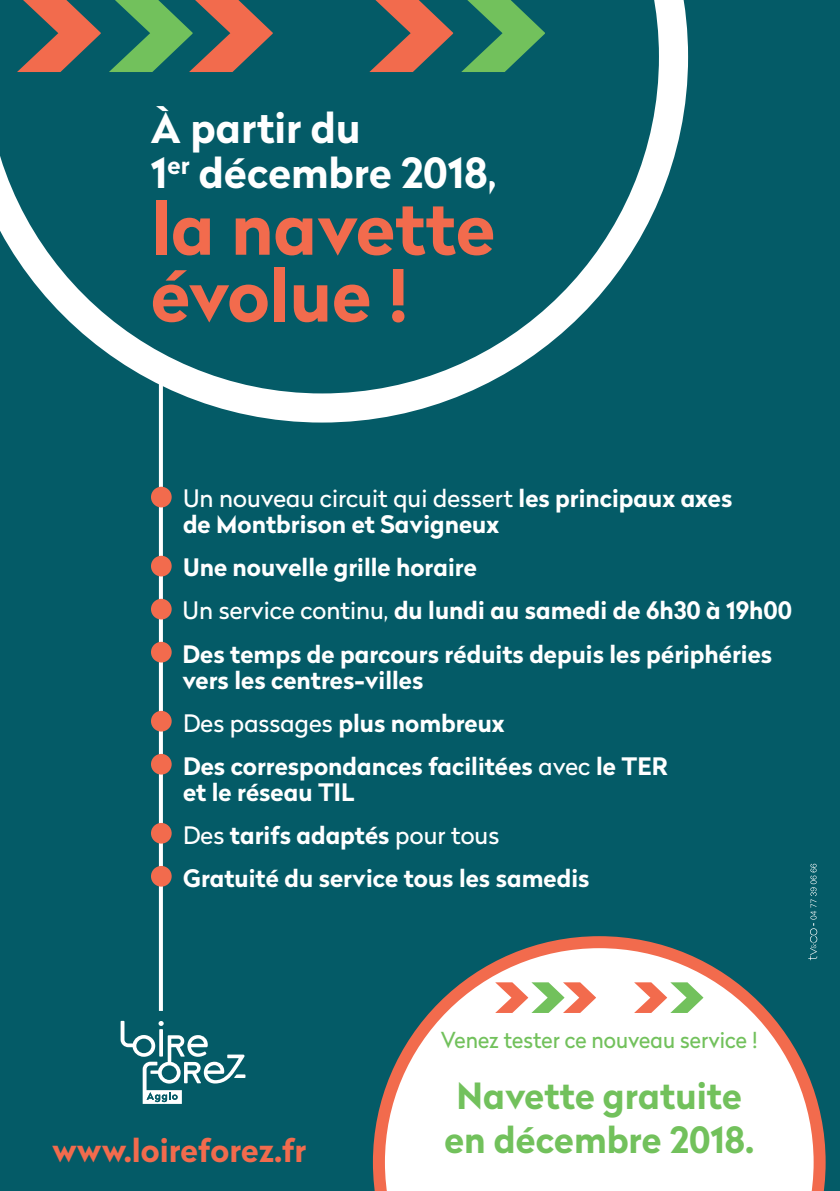
<style>
.page{position:relative;width:840px;height:1191px;background:#fff}
.page>*{position:absolute;margin:0;border:0;box-sizing:border-box;transform-origin:0 0}
.t1{font:700 71.6px/66.8px "Radikal W03";color:#f26b4d}
.t2{font:700 41.4px/44.6px "Radikal W03";color:#fff}
.t3{font:700 36px "Radikal W03";color:#72c15c}
.t4{font:700 32px "Radikal W03";color:#f26b4d}
.t5{font:700 24px/43px "Radikal W03";color:#fff}
.t6{font:22px "Radikal W03";color:#72c15c;scale:.96 1}
.s1{font-weight:400}
</style>
<div class="page">
<div style="left:0;top:0;width:839px;height:1191px;background:#045b67"></div>
<svg style="left:373px;top:936px;width:452px;height:255px"></svg>
<svg style="left:120px;top:1020px;width:125px;height:84px"></svg>
<svg style="left:159px;top:422px;width:4px;height:589px;background:#fafafa"></svg>
<svg style="left:0;top:0;width:687px;height:422px"></svg>
<div style="left:151px;top:487px;width:20px;height:20px;background:#f26b4d;border-radius:50%"></div>
<div style="left:151px;top:556px;width:20px;height:20px;background:#f26b4d;border-radius:50%"></div>
<div style="left:151px;top:599px;width:20px;height:20px;background:#f26b4d;border-radius:50%"></div>
<div style="left:151px;top:642px;width:20px;height:20px;background:#f26b4d;border-radius:50%"></div>
<div style="left:151px;top:711px;width:20px;height:20px;background:#f26b4d;border-radius:50%"></div>
<div style="left:151px;top:754px;width:20px;height:20px;background:#f26b4d;border-radius:50%"></div>
<div style="left:151px;top:823px;width:20px;height:20px;background:#f26b4d;border-radius:50%"></div>
<div style="left:151px;top:866px;width:20px;height:20px;background:#f26b4d;border-radius:50%"></div>
<svg style="left:369px;top:0;width:84px;height:72px"></svg>
<svg style="left:461px;top:0;width:83px;height:72px"></svg>
<svg style="left:17px;top:0;width:84px;height:72px"></svg>
<svg style="left:109px;top:0;width:164px;height:72px"></svg>
<svg style="left:633px;top:982px;width:70px;height:31px;background:#d9ccac"></svg>
<svg style="left:495px;top:982px;width:100px;height:31px;background:#e2c2a7"></svg>
<svg style="left:807px;top:863px;width:9px;height:97px"></svg>
<h2 class="t2" style="left:151px;top:105px;width:347px">À partir du<br>1<sup>er</sup> décembre 2018,</h2>
<h1 class="t1" style="left:151px;top:194px;width:345px">la navette évolue !</h1>
<p class="t5" style="left:183px;top:485px;width:550px;line-height:26px"><span class="s1">Un nouveau circuit qui dessert</span> les principaux axes de Montbrison et Savigneux</p>
<p class="t5" style="left:182px;top:546px;width:610px">Une nouvelle grille horaire<br><span class="s1">Un service continu,</span> du lundi au samedi de 6h30 à 19h00<br>Des temps de parcours réduits depuis les périphéries</p>
<p class="t5" style="left:182px;top:658px;width:486px">vers les centres-villes<br><span class="s1">Des passages</span> plus nombreux<br>Des correspondances facilitées <span class="s1">avec</span> le TER</p>
<p class="t5" style="left:183px;top:770px;width:408px">et le réseau TIL<br><span class="s1">Des</span> tarifs adaptés <span class="s1">pour tous<br></span>Gratuité du service tous les samedis</p>
<p class="t6" style="left:440px;top:1024px;width:331px">Venez tester ce nouveau service !</p>
<h3 class="t3" style="left:456px;top:1069px;width:287px">Navette gratuite</h3>
<h3 class="t4" style="left:52px;top:1126px;width:256px">www.loireforez.fr</h3>
<h3 class="t3" style="left:444px;top:1113px;width:311px">en décembre 2018.</h3>
</div>
